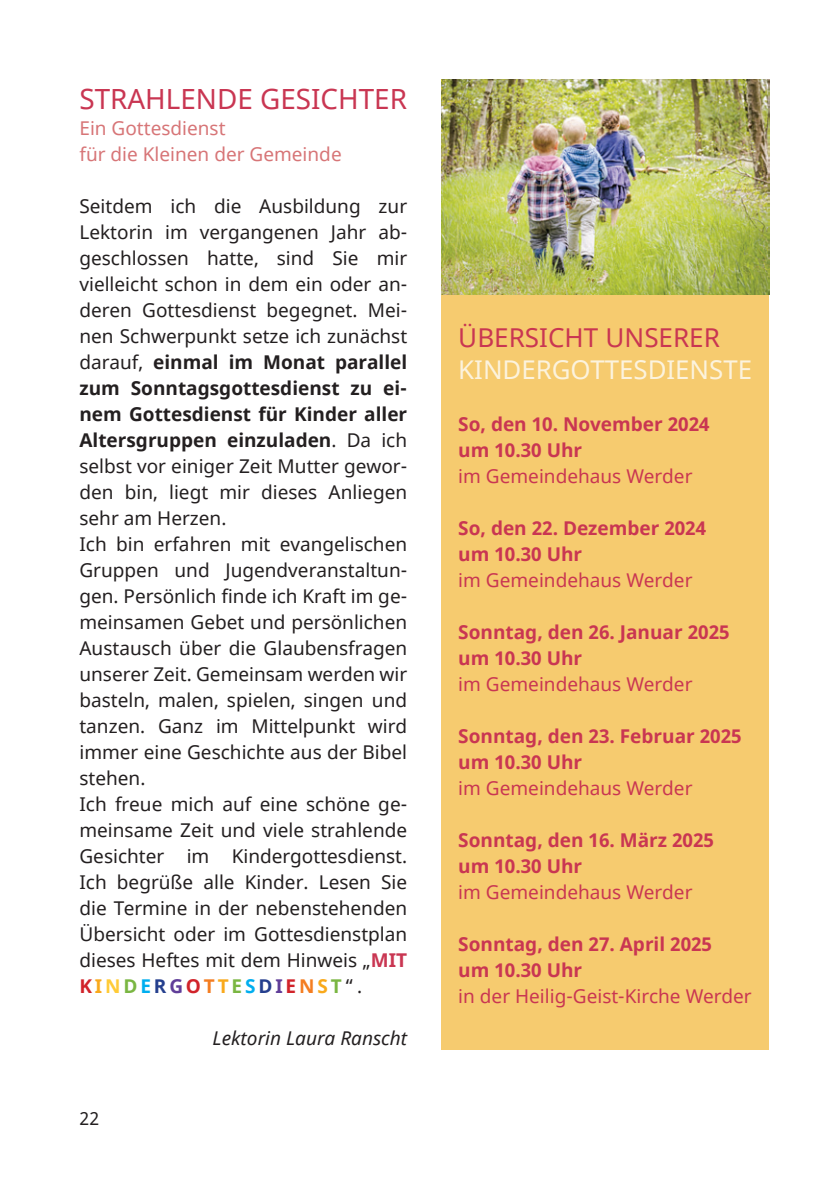
<style>
.page{position:relative;width:840px;height:1191px;background:#fff}
.page>*{position:absolute;margin:0;border:0;box-sizing:border-box;transform-origin:0 0}
.t1{font:27.8px "Noto Sans";color:#c93652}
.t2{font:26px "Noto Sans";color:#c93652}
.t3{font:25.8px "Noto Sans";color:#fcf3de}
.t4{font:19px/26px "Noto Sans";color:#231f20}
.t5{font:700 19px/26px "Noto Sans";color:#c93652}
.t6{font:19px "Noto Sans";color:#c93652}
.t7{font:19px/26px "Noto Sans";color:#d77577}
.t8{font:italic 19px "Noto Sans";color:#231f20}
.t9{font:18px "Noto Sans";color:#231f20}
.s1{font-weight:700}
.s2{font-weight:700;color:#c93652}
.s3{font-weight:700;color:#d1232a}
.s4{font-weight:700;color:#f9a91b}
.s5{font-weight:700;color:#ffcb37}
.s6{font-weight:700;color:#7ab642}
.s7{font-weight:700;color:#00aeef}
.s8{font-weight:700;color:#253f8e}
.s9{font-weight:700;color:#603e99}
.s10{font-weight:700;color:#f47d21}
</style>
<div class="page">
<div style="left:441px;top:295px;width:327px;height:754px;background:#f6cb6f"></div>
<img style="left:441px;top:79px;width:327px;height:216px">
<h1 class="t1" style="left:79px;top:80px;width:19px">strahlende</h1>
<h1 class="t1" style="left:260px;top:80px;width:37px">Gesichter</h1>
<p class="t7" style="left:79px;top:116px;width:263px">Ein Gottesdienst<br>für die Kleinen der Gemeinde</p>
<p class="t4" style="left:79px;top:194px;width:329px">Seitdem ich die Ausbildung zur<br>Lektorin im vergangenen Jahr ab&shy;geschlossen hatte, sind Sie mir vielleicht schon in dem ein oder an&shy;deren Gottesdienst begegnet. Mei&shy;nen Schwerpunkt setze ich zunächst darauf, <span class="s1">einmal im Monat parallel zum Sonntagsgottesdienst zu ei&shy;nem Gottesdienst für Kinder aller<br>Altersgruppen einzuladen</span>. Da ich selbst vor einiger Zeit Mutter gewor&shy;den bin, liegt mir dieses Anliegen sehr am Herzen.<br>Ich bin erfahren mit evangelischen<br>Gruppen und Jugendveranstaltun&shy;gen. Persönlich finde ich Kraft im ge&shy;meinsamen Gebet und persönlichen<br>Austausch über die Glaubensfragen unserer Zeit. Gemeinsam werden wir basteln, malen, spielen, singen und tanzen. Ganz im Mittelpunkt wird immer eine Geschichte aus der Bibel stehen.<br>Ich freue mich auf eine schöne ge&shy;meinsame Zeit und viele strahlende<br>Gesichter im Kindergottesdienst.<br>Ich begrüße alle Kinder. Lesen Sie die Termine in der nebenstehenden<br>Übersicht oder im Gottesdienstplan dieses Heftes mit dem Hinweis „<span class="s2">mit<br></span><span class="s3">K</span><span class="s4">i</span><span class="s5">n</span> <span class="s6">d</span> <span class="s7">e</span><span class="s8">r</span><span class="s9">g</span><span class="s3">o</span><span class="s10">t</span><span class="s4">t</span><span class="s6">e</span><span class="s7">s</span><span class="s8">d</span> <span class="s9">i</span><span class="s3">e</span><span class="s10">n</span> <span class="s4">s</span><span class="s6">t</span>“.</p>
<p class="t8" style="left:212px;top:1025px;width:196px">Lektorin Laura Ranscht</p>
<p class="t9" style="left:79px;top:1106px;width:21px">22</p>
<h2 class="t2" style="left:458px;top:320px;width:35px">Übersicht</h2>
<h2 class="t2" style="left:605px;top:320px;width:17px">unserer</h2>
<h3 class="t3" style="left:458px;top:352px;width:42px">Kindergottesd</h3>
<h3 class="t3" style="left:666px;top:352px;width:25px">ienste</h3>
<p class="t5" style="left:458px;top:412px;width:253px">So, den 10. November 2024 um 10.30 Uhr</p>
<p class="t6" style="left:458px;top:463px;width:235px">im Gemeindehaus Werder</p>
<p class="t5" style="left:458px;top:516px;width:249px">So, den 22. Dezember 2024 um 10.30 Uhr</p>
<p class="t6" style="left:458px;top:567px;width:235px">im Gemeindehaus Werder</p>
<p class="t5" style="left:458px;top:620px;width:273px">Sonntag, den 26. Januar 2025 um 10.30 Uhr</p>
<p class="t6" style="left:458px;top:671px;width:235px">im Gemeindehaus Werder</p>
<p class="t5" style="left:458px;top:724px;width:285px">Sonntag, den 23. Februar 2025 um 10.30 Uhr</p>
<p class="t6" style="left:458px;top:775px;width:235px">im Gemeindehaus Werder</p>
<p class="t5" style="left:458px;top:828px;width:257px">Sonntag, den 16. März 2025 um 10.30 Uhr</p>
<p class="t6" style="left:458px;top:879px;width:235px">im Gemeindehaus Werder</p>
<p class="t5" style="left:458px;top:932px;width:255px">Sonntag, den 27. April 2025 um 10.30 Uhr</p>
<p class="t6" style="left:458px;top:983px;width:295px">in der Heilig-Geist-Kirche Werder</p>
</div>
